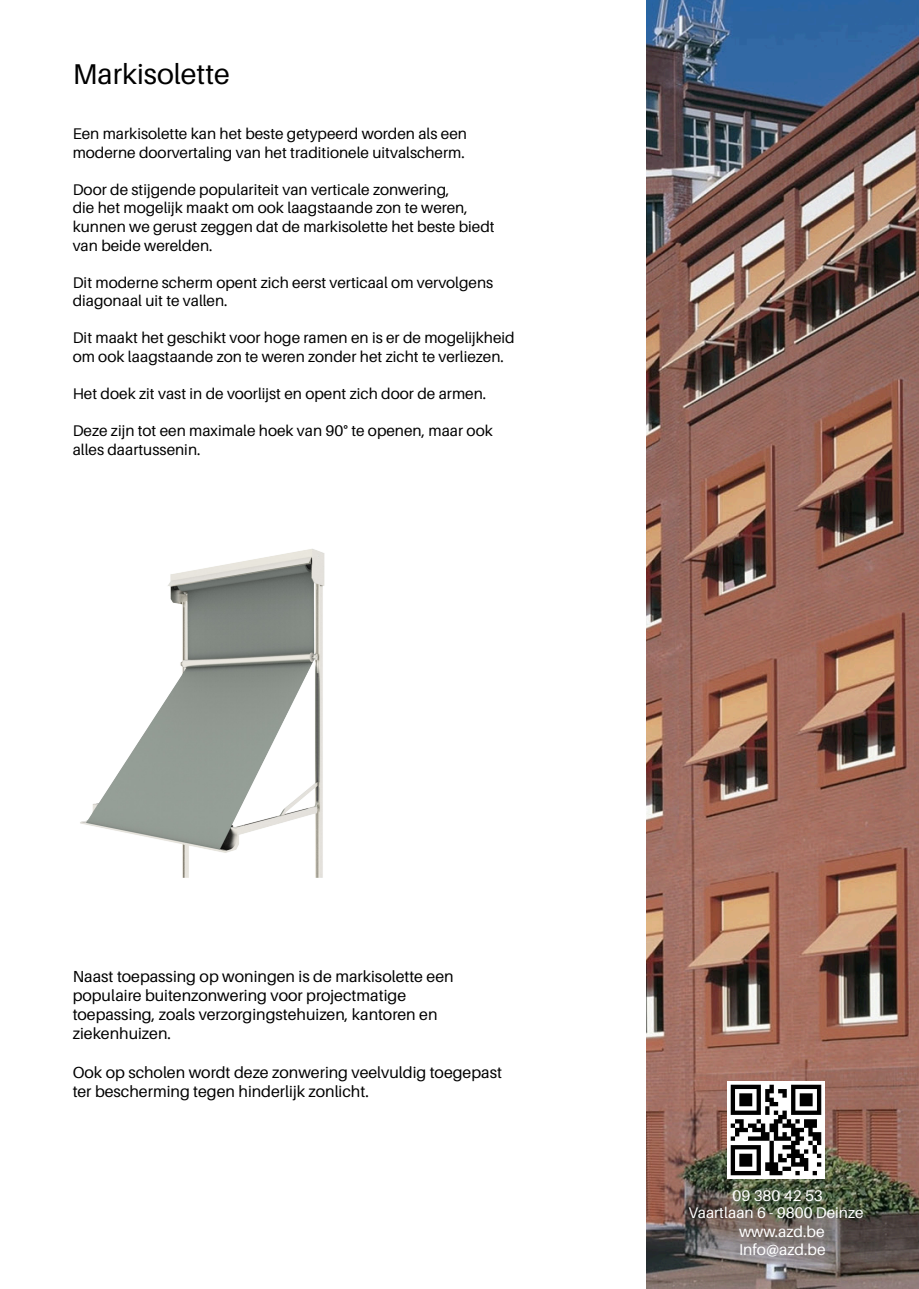
<style>
.page{position:relative;width:919px;height:1289px;background:#fff}
.page>*{position:absolute;margin:0;border:0;box-sizing:border-box;transform-origin:0 0}
.t1{font:28.65px "Aileron";color:#000}
.t2{font:16.05px/19.2px "Aileron";color:#000}
.t3{font:15.6px/18.8px "Aileron";color:#fff}
.t4{font:15.45px/18.6px "Aileron";color:#000}
.t5{font:15.45px "Aileron";color:#fff}
</style>
<div class="page">
<img style="left:646px;top:0;width:272px;height:1288px">
<img style="left:727px;top:1081px;width:97px;height:97px">
<img style="left:80px;top:549px;width:245px;height:329px">
<h1 class="t1" style="left:73px;top:58px;width:159px">Markisolette</h1>
<p class="t4" style="left:73px;top:125px;width:396px">Een markisolette kan het beste getypeerd worden als een moderne doorvertaling van het traditionele uitvalscherm.</p>
<p class="t4" style="left:73px;top:180px;width:423px">Door de stijgende populariteit van verticale zonwering,<br>die het mogelijk maakt om ook laagstaande zon te weren, kunnen we gerust zeggen dat de markisolette het beste biedt van beide werelden.</p>
<p class="t4" style="left:73px;top:273px;width:422px">Dit moderne scherm opent zich eerst verticaal om vervolgens diagonaal uit te vallen.</p>
<p class="t4" style="left:73px;top:329px;width:443px">Dit maakt het geschikt voor hoge ramen en is er de mogelijkheid om ook laagstaande zon te weren zonder het zicht te verliezen.</p>
<p class="t4" style="left:73px;top:384px;width:415px">Het doek zit vast in de voorlijst en opent zich door de armen.</p>
<p class="t4" style="left:73px;top:421px;width:421px">Deze zijn tot een maximale hoek van 90° te openen, maar ook alles daartussenin.</p>
<p class="t2" style="left:73px;top:966px;width:382px">Naast toepassing op woningen is de markisolette een populaire buitenzonwering voor projectmatige toepassing, zoals verzorgingstehuizen, kantoren en ziekenhuizen.</p>
<p class="t2" style="left:73px;top:1062px;width:431px">Ook op scholen wordt deze zonwering veelvuldig toegepast ter bescherming tegen hinderlijk zonlicht.</p>
<p class="t5" style="left:732px;top:1187px;width:92px">09 380 42 53</p>
<p class="t5" style="left:688px;top:1204px;width:176px">Vaartlaan 6 - 9800 Deinze</p>
<p class="t3" style="left:739px;top:1221px;width:88px">www.azd.be<br>Info@azd.be</p>
</div>
